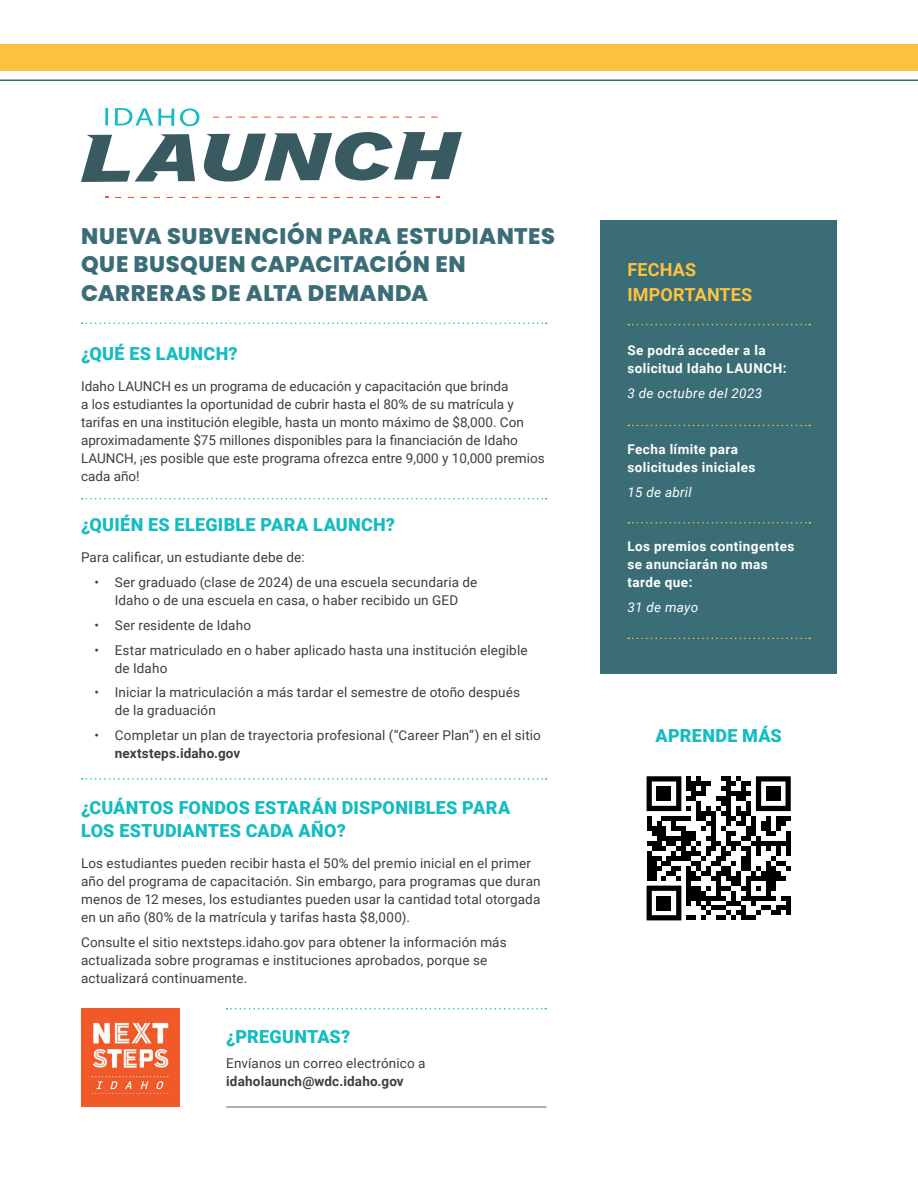
<style>
.page{position:relative;width:918px;height:1188px;background:#fff}
.page>*{position:absolute;margin:0;border:0;box-sizing:border-box;transform-origin:0 0}
.t1{font:800 22.5px/28.5px "Poppins";letter-spacing:.025em;color:#3b6d77}
.t2{font:900 18px/22.5px "Roboto";letter-spacing:.015em;color:#14bcc1}
.t3{font:700 18px/25.5px "Roboto";letter-spacing:.01em;color:#fec33e}
.t4{font:13.5px/18px "Roboto";letter-spacing:.01em;color:#3e3e3f}
.t5{font:700 13.5px/18px "Roboto";letter-spacing:.03em;color:#fff}
.t6{font:italic 13.5px "Roboto";letter-spacing:.02em;color:#fff}
.s1{font-weight:700}
</style>
<div class="page">
<div style="left:600px;top:220px;width:237px;height:454px;background:#3b6d77"></div>
<hr style="left:0;top:80px;width:918px;height:1px;background:#3b6d77">
<div style="left:0;top:44px;width:918px;height:27px;background:#fec33e"></div>
<svg style="left:203px;top:132px;width:259px;height:50px"></svg>
<svg style="left:81px;top:134px;width:114px;height:48px"></svg>
<hr style="left:105px;top:108px;width:3px;height:17px;background:#14bcc1">
<svg style="left:115px;top:108px;width:59px;height:18px"></svg>
<svg style="left:180px;top:108px;width:20px;height:18px"></svg>
<img style="left:81px;top:1008px;width:99px;height:99px">
<svg style="left:628px;top:425px;width:182px;height:1px"></svg>
<svg style="left:628px;top:324px;width:182px;height:1px"></svg>
<svg style="left:628px;top:522px;width:182px;height:2px"></svg>
<svg style="left:628px;top:638px;width:182px;height:1px"></svg>
<svg style="left:82px;top:322px;width:465px;height:2px"></svg>
<svg style="left:82px;top:498px;width:465px;height:2px"></svg>
<svg style="left:82px;top:778px;width:465px;height:2px"></svg>
<svg style="left:226px;top:1008px;width:320px;height:2px"></svg>
<hr style="left:226px;top:1106px;width:320px;height:2px;background:#939598">
<svg style="left:647px;top:776px;width:144px;height:144px"></svg>
<div style="left:657px;top:786px;width:14px;height:15px;background:#000"></div>
<div style="left:766px;top:786px;width:15px;height:15px;background:#000"></div>
<div style="left:657px;top:896px;width:14px;height:14px;background:#000"></div>
<h1 class="t1" style="left:81px;top:222px;width:476px">NUEVA SUBVENCIÓN PARA ESTUDIANTES<br>QUE BUSQUEN CAPACITACIÓN EN<br>CARRERAS DE ALTA DEMANDA</h1>
<h2 class="t2" style="left:81px;top:342px;width:158px">¿QUÉ ES LAUNCH?</h2>
<h2 class="t4" style="left:81px;top:377px;width:465px">Idaho LAUNCH es un programa de educación y capacitación que brinda<br>a los estudiantes la oportunidad de cubrir hasta el 80% de su matrícula y tarifas en una institución elegible, hasta un monto máximo de $8,000. Con aproximadamente $75 millones disponibles para la financiación de Idaho LAUNCH, ¡es posible que este programa ofrezca entre 9,000 y 10,000 premios cada año!</h2>
<h2 class="t2" style="left:81px;top:513px;width:316px">¿QUIÉN ES ELEGIBLE PARA LAUNCH?</h2>
<h2 class="t4" style="left:81px;top:548px;width:225px">Para calificar, un estudiante debe de:</h2>
<p class="t4" style="left:94px;top:573px;width:384px;text-align:center">• Ser graduado (clase de 2024) de una escuela secundaria de<br>Idaho o de una escuela en casa, o haber recibido un GED</p>
<p class="t4" style="left:94px;top:616px;width:158px">• Ser residente de Idaho</p>
<p class="t4" style="left:115px;top:640px;width:414px;text-indent:-20px">• Estar matriculado en o haber aplicado hasta una institución elegible de Idaho</p>
<p class="t4" style="left:115px;top:683px;width:407px;text-indent:-20px">• Iniciar la matriculación a más tardar el semestre de otoño después de la graduación</p>
<p class="t4" style="left:115px;top:726px;width:428px;text-indent:-20px">• Completar un plan de trayectoria profesional (“Career Plan”) en el sitio <span class="s1">nextsteps.idaho.gov</span></p>
<h2 class="t2" style="left:81px;top:796px;width:431px">¿CUÁNTOS FONDOS ESTARÁN DISPONIBLES PARA<br>LOS ESTUDIANTES CADA AÑO?</h2>
<p class="t4" style="left:81px;top:854px;width:461px">Los estudiantes pueden recibir hasta el 50% del premio inicial en el primer año del programa de capacitación. Sin embargo, para programas que duran menos de 12 meses, los estudiantes pueden usar la cantidad total otorgada en un año (80% de la matrícula y tarifas hasta $8,000).</p>
<p class="t4" style="left:81px;top:933px;width:427px">Consulte el sitio nextsteps.idaho.gov para obtener la información más actualizada sobre programas e instituciones aprobados, porque se actualizará continuamente.</p>
<h2 class="t2" style="left:226px;top:1025px;width:126px">¿PREGUNTAS?</h2>
<p class="t4" style="left:226px;top:1053px;width:201px">Envíanos un correo electrónico a <span class="s1">idaholaunch@wdc.idaho.gov</span></p>
<h2 class="t3" style="left:627px;top:256px;width:126px">FECHAS<br>IMPORTANTES</h2>
<p class="t5" style="left:627px;top:341px;width:161px">Se podrá acceder a la solicitud Idaho LAUNCH:</p>
<p class="t6" style="left:627px;top:384px;width:136px">3 de octubre del 2023</p>
<p class="t5" style="left:627px;top:440px;width:130px">Fecha límite para solicitudes iniciales</p>
<p class="t6" style="left:627px;top:483px;width:66px">15 de abril</p>
<p class="t5" style="left:627px;top:537px;width:168px">Los premios contingentes se anunciarán no mas tarde que:</p>
<p class="t6" style="left:627px;top:597px;width:72px">31 de mayo</p>
<h2 class="t2" style="left:656px;top:724px;width:128px">APRENDE MÁS</h2>
</div>
